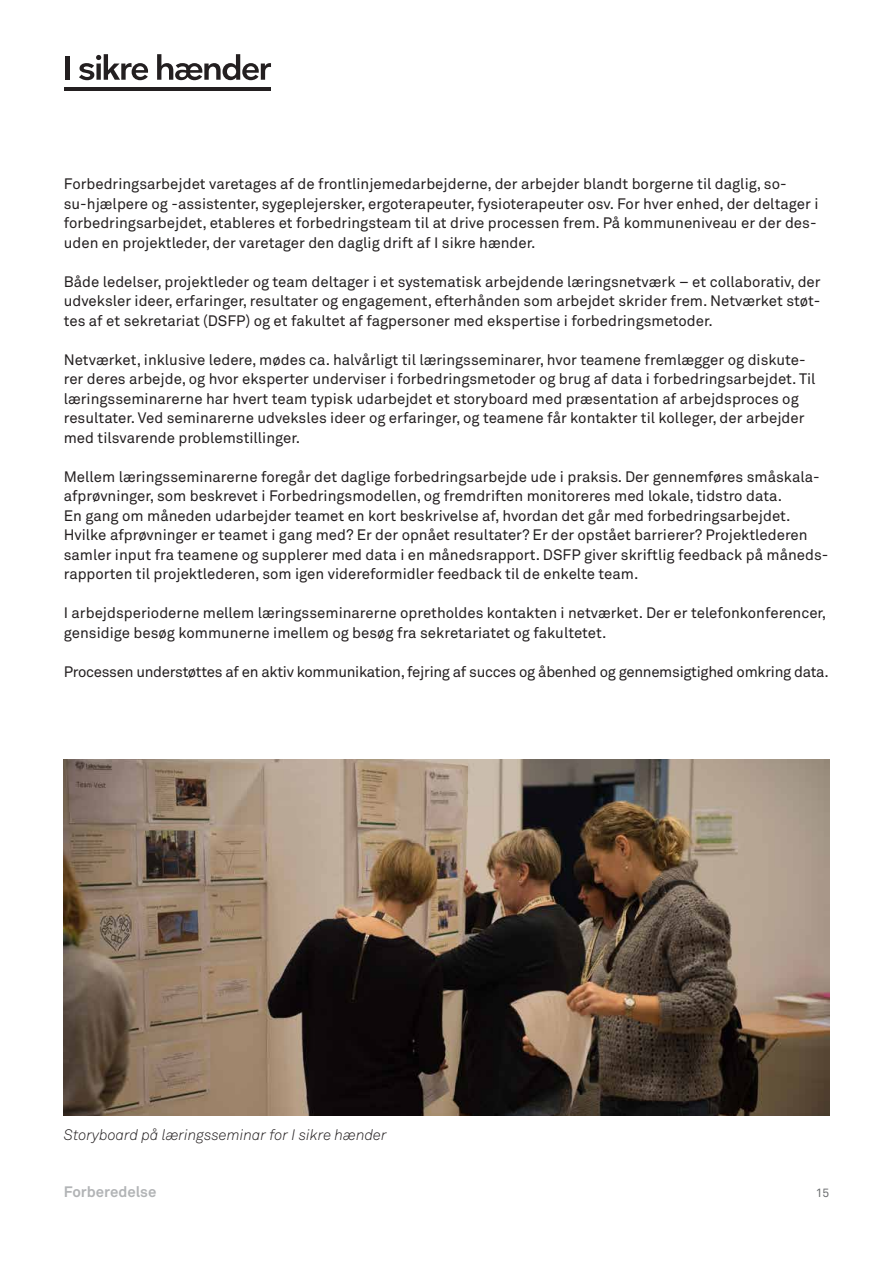
<style>
.page{position:relative;width:893px;height:1263px;background:#fff}
.page>*{position:absolute;margin:0;border:0;box-sizing:border-box;transform-origin:0 0}
.t1{font:15px/19.5px "Akkurat";color:#231f20}
.t2{font:15px "Akkurat";letter-spacing:-.02em;color:#231f20}
.t3{font:italic 300 15px "Akkurat";color:#231f20}
.t4{font:700 15px "Akkurat";color:#b2b4b6}
.t5{font:12px "Akkurat";color:#6d6f71}
</style>
<div class="page">
<hr style="left:65px;top:87px;width:206px;height:3px;background:#231f20">
<div style="left:65px;top:56px;width:5px;height:24px;background:#231f20"></div>
<svg style="left:79px;top:54px;width:69px;height:26px"></svg>
<svg style="left:157px;top:54px;width:114px;height:26px"></svg>
<img style="left:64px;top:759px;width:765px;height:356px">
<p class="t1" style="left:64px;top:174px;width:756px">Forbedringsarbejdet varetages af de frontlinjemedarbejderne, der arbejder blandt borgerne til daglig, so&shy;su-hjælpere og -assistenter, sygeplejersker, ergoterapeuter, fysioterapeuter osv. For hver enhed, der deltager i forbedringsarbejdet, etableres et forbedringsteam til at drive processen frem. På kommuneniveau er der des&shy;uden en projektleder, der varetager den daglig drift af I sikre hænder.</p>
<p class="t1" style="left:64px;top:272px;width:758px;text-align:justify">Både ledelser, projektleder og team deltager i et systematisk arbejdende læringsnetværk – et collaborativ, der udveksler ideer, erfaringer, resultater og engagement, efterhånden som arbejdet skrider frem. Netværket støt&shy;tes af et sekretariat (DSFP) og et fakultet af fagpersoner med ekspertise i forbedringsmetoder.</p>
<p class="t1" style="left:64px;top:350px;width:753px">Netværket, inklusive ledere, mødes ca. halvårligt til læringsseminarer, hvor teamene fremlægger og diskute&shy;rer deres arbejde, og hvor eksperter underviser i forbedringsmetoder og brug af data i forbedringsarbejdet. Til læringsseminarerne har hvert team typisk udarbejdet et storyboard med præsentation af arbejdsproces og resultater. Ved seminarerne udveksles ideer og erfaringer, og teamene får kontakter til kolleger, der arbejder med tilsvarende problemstillinger.</p>
<p class="t1" style="left:64px;top:467px;width:766px">Mellem læringsseminarerne foregår det daglige forbedringsarbejde ude i praksis. Der gennemføres småskala&shy;afprøvninger, som beskrevet i Forbedringsmodellen, og fremdriften monitoreres med lokale, tidstro data.<br>En gang om måneden udarbejder teamet en kort beskrivelse af, hvordan det går med forbedringsarbejdet.<br>Hvilke afprøvninger er teamet i gang med? Er der opnået resultater? Er der opstået barrierer? Projektlederen samler input fra teamene og supplerer med data i en månedsrapport. DSFP giver skriftlig feedback på måneds&shy;rapporten til projektlederen, som igen videreformidler feedback til de enkelte team.</p>
<p class="t1" style="left:64px;top:603px;width:764px">I arbejdsperioderne mellem læringsseminarerne opretholdes kontakten i netværket. Der er telefonkonferencer, gensidige besøg kommunerne imellem og besøg fra sekretariatet og fakultetet.</p>
<p class="t2" style="left:64px;top:662px;width:767px">Processen understøttes af en aktiv kommunikation, fejring af succes og åbenhed og gennemsigtighed omkring data.</p>
<p class="t3" style="left:64px;top:1125px;width:325px">Storyboard på læringsseminar for I sikre hænder</p>
<p class="t4" style="left:64px;top:1182px;width:94px">Forberedelse</p>
<p class="t5" style="left:816px;top:1185px;width:15px">15</p>
</div>
